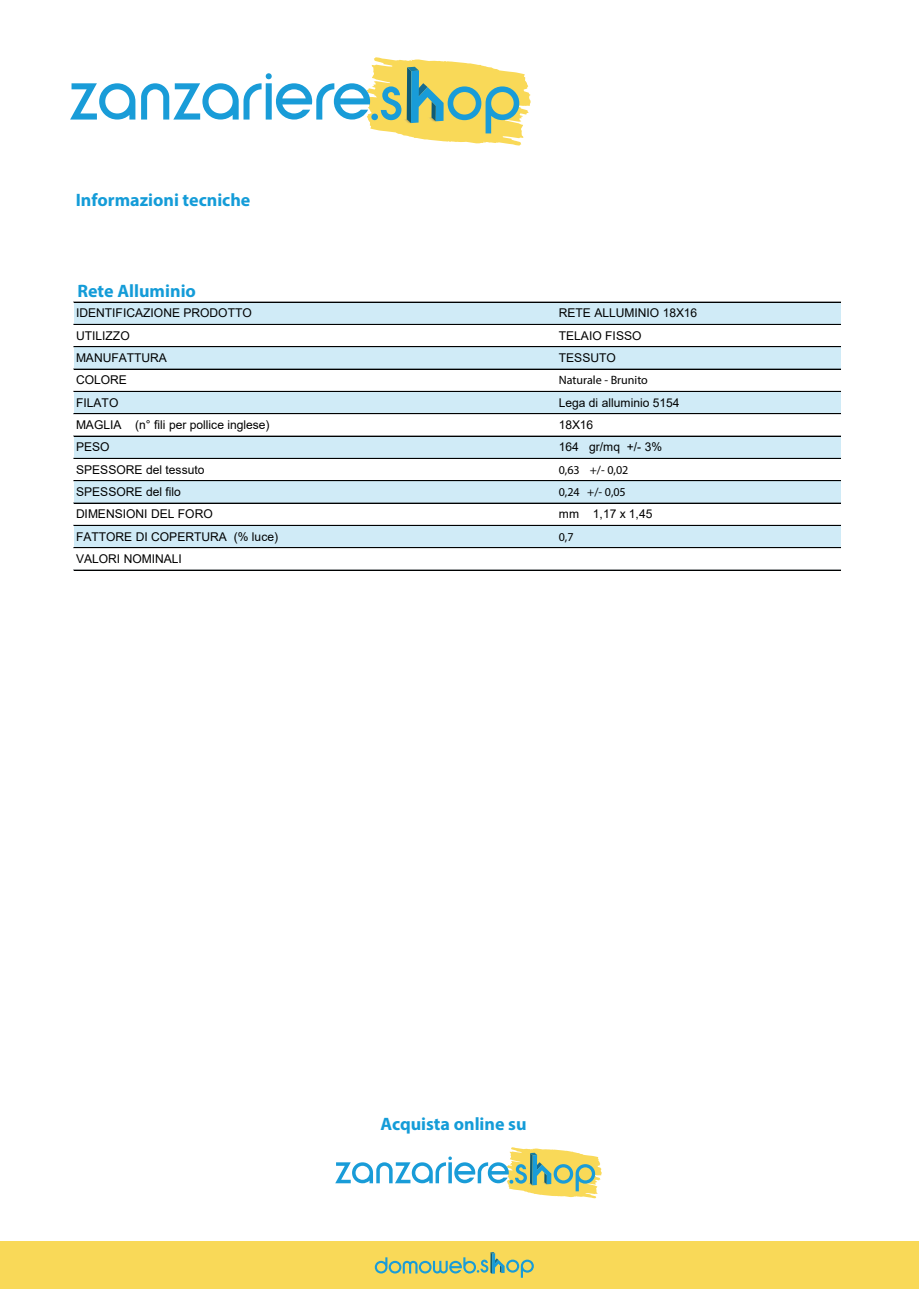
<style>
.page{position:relative;width:919px;height:1289px;background:#fff}
.page>*{position:absolute;margin:0;border:0;box-sizing:border-box;transform-origin:0 0}
.t1{font:700 18px "Myriad Pro";color:#149cd8}
.t2{font:12px "Arial";color:#000101}
.t3{font:12px "Myriad Pro";color:#000101}
</style>
<div class="page">
<div style="left:74px;top:302px;width:766px;height:22px;background:#d0ebf7"></div>
<div style="left:74px;top:347px;width:766px;height:22px;background:#d0ebf7"></div>
<div style="left:74px;top:391px;width:766px;height:23px;background:#d0ebf7"></div>
<div style="left:74px;top:436px;width:766px;height:22px;background:#d0ebf7"></div>
<div style="left:74px;top:480px;width:766px;height:23px;background:#d0ebf7"></div>
<div style="left:74px;top:525px;width:766px;height:23px;background:#d0ebf7"></div>
<hr style="left:74px;top:302px;width:766px;height:1px;background:#000101">
<hr style="left:74px;top:324px;width:766px;height:1px;background:#000101">
<hr style="left:74px;top:346px;width:766px;height:1px;background:#393e42">
<hr style="left:74px;top:347px;width:766px;height:1px;background:#000101">
<hr style="left:74px;top:369px;width:766px;height:1px;background:#000101">
<hr style="left:74px;top:391px;width:766px;height:1px;background:#000101">
<hr style="left:74px;top:413px;width:766px;height:1px;background:#000101">
<hr style="left:74px;top:436px;width:766px;height:1px;background:#000101">
<hr style="left:74px;top:458px;width:766px;height:1px;background:#000101">
<hr style="left:74px;top:480px;width:766px;height:1px;background:#000101">
<hr style="left:74px;top:502px;width:766px;height:1px;background:#393e42">
<hr style="left:74px;top:503px;width:766px;height:1px;background:#000101">
<hr style="left:74px;top:525px;width:766px;height:1px;background:#000101">
<hr style="left:74px;top:547px;width:766px;height:1px;background:#000101">
<hr style="left:74px;top:569px;width:766px;height:1px;background:#393e42">
<hr style="left:74px;top:570px;width:766px;height:1px;background:#000101">
<div style="left:0;top:1241px;width:918px;height:47px;background:#f9d958"></div>
<svg style="left:70px;top:83px;width:65px;height:36px"></svg>
<svg style="left:141px;top:57px;width:389px;height:89px"></svg>
<svg style="left:375px;top:1252px;width:159px;height:25px"></svg>
<svg style="left:335px;top:1147px;width:266px;height:51px"></svg>
<h1 class="t1" style="left:76px;top:188px;width:176px">Informazioni tecniche</h1>
<h1 class="t1" style="left:77px;top:279px;width:120px">Rete Alluminio</h1>
<p class="t2" style="left:76px;top:305px;width:177px">IDENTIFICAZIONE PRODOTTO</p>
<p class="t2" style="left:558px;top:305px;width:140px">RETE ALLUMINIO 18X16</p>
<p class="t2" style="left:76px;top:327px;width:55px">UTILIZZO</p>
<p class="t2" style="left:558px;top:327px;width:84px">TELAIO FISSO</p>
<p class="t2" style="left:76px;top:349px;width:92px">MANUFATTURA</p>
<p class="t2" style="left:558px;top:349px;width:59px">TESSUTO</p>
<p class="t2" style="left:76px;top:372px;width:52px">COLORE</p>
<p class="t3" style="left:558px;top:373px;width:91px">Naturale - Brunito</p>
<p class="t2" style="left:76px;top:394px;width:44px">FILATO</p>
<p class="t2" style="left:558px;top:394px;width:122px">Lega di alluminio 5154</p>
<p class="t2" style="left:76px;top:416px;width:195px">MAGLIA (n° fili per pollice inglese)</p>
<p class="t2" style="left:558px;top:416px;width:36px">18X16</p>
<p class="t2" style="left:76px;top:439px;width:35px">PESO</p>
<p class="t2" style="left:558px;top:439px;width:105px">164 gr/mq +/- 3%</p>
<p class="t2" style="left:76px;top:461px;width:130px">SPESSORE del tessuto</p>
<p class="t3" style="left:558px;top:462px;width:71px">0,63 +/- 0,02</p>
<p class="t2" style="left:76px;top:483px;width:106px">SPESSORE del filo</p>
<p class="t3" style="left:558px;top:484px;width:69px">0,24 +/- 0,05</p>
<p class="t2" style="left:76px;top:506px;width:138px">DIMENSIONI DEL FORO</p>
<p class="t2" style="left:558px;top:506px;width:95px">mm 1,17 x 1,45</p>
<p class="t2" style="left:76px;top:528px;width:204px">FATTORE DI COPERTURA (% luce)</p>
<p class="t3" style="left:558px;top:529px;width:16px">0,7</p>
<p class="t2" style="left:76px;top:550px;width:107px">VALORI NOMINALI</p>
<h1 class="t1" style="left:380px;top:1112px;width:148px">Acquista online su</h1>
</div>
